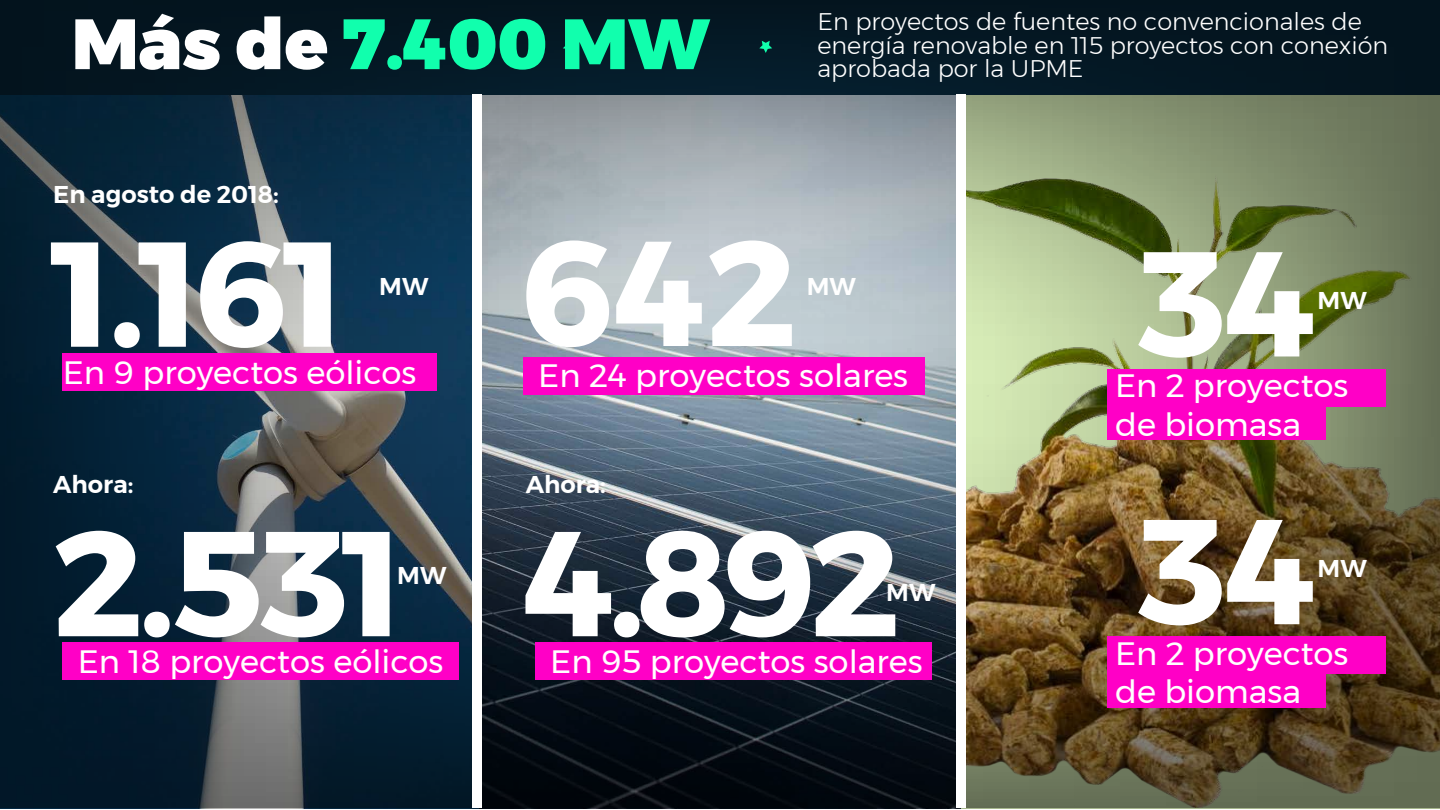
<style>
.page{position:relative;width:1440px;height:810px;background:#fff}
.page>*{position:absolute;margin:0;border:0;box-sizing:border-box;transform-origin:0 0}
.t1{font:700 148.8px "Montserrat";letter-spacing:-.03em;color:#fff}
.t2{font:900 71.1px "Montserrat";color:#11ffad}
.t3{font:32.25px/38.7px "Montserrat";color:#fff}
.t4{font:600 24.22px "Montserrat";color:#fff}
.t5{font:300 24px/23.2px "Montserrat";color:#fff}
.s1{color:#fff}
</style>
<div class="page">
<img style="left:0;top:0;width:1440px;height:808px">
<div style="left:472px;top:94px;width:10px;height:714px;background:#fff"></div>
<div style="left:956px;top:94px;width:10px;height:714px;background:#fff"></div>
<svg style="left:563px;top:41px;width:13px;height:12px"></svg>
<svg style="left:759px;top:41px;width:13px;height:12px"></svg>
<div style="left:523px;top:357px;width:402px;height:37px;background:#ff00c6"></div>
<div style="left:62px;top:353px;width:375px;height:38px;background:#ff00c6"></div>
<div style="left:1107px;top:369px;width:278px;height:37px;background:#ff00c6"></div>
<div style="left:1107px;top:403px;width:219px;height:37px;background:#ff00c6"></div>
<div style="left:1107px;top:637px;width:278px;height:37px;background:#ff00c6"></div>
<div style="left:1107px;top:670px;width:219px;height:38px;background:#ff00c6"></div>
<div style="left:62px;top:643px;width:397px;height:37px;background:#ff00c6"></div>
<div style="left:535px;top:643px;width:397px;height:37px;background:#ff00c6"></div>
<h2 class="t2" style="left:72px;top:-15px;width:640px"><span class="s1">Más de</span> 7.400 MW</h2>
<p class="t5" style="left:818px;top:10px;width:572px">En proyectos de fuentes no convencionales de energía renovable en 115 proyectos con conexión aprobada por la UPME</p>
<p class="t4" style="left:53px;top:175px;width:227px">En agosto de 2018:</p>
<h1 class="t1" style="left:53px;top:175px;width:294px">1.161</h1>
<p class="t4" style="left:379px;top:267px;width:51px">MW</p>
<h1 class="t1" style="left:523px;top:174px;width:276px">642</h1>
<p class="t4" style="left:807px;top:267px;width:51px">MW</p>
<p class="t3" style="left:63px;top:352px;width:355px">En 9 proyectos eólicos</p>
<p class="t3" style="left:538px;top:356px;width:371px">En 24 proyectos solares</p>
<h1 class="t1" style="left:1137px;top:184px;width:182px">34</h1>
<p class="t4" style="left:1318px;top:281px;width:51px">MW</p>
<p class="t3" style="left:1115px;top:366px;width:235px">En 2 proyectos de biomasa</p>
<p class="t4" style="left:53px;top:465px;width:82px">Ahora:</p>
<p class="t4" style="left:526px;top:465px;width:82px">Ahora:</p>
<h1 class="t1" style="left:53px;top:464px;width:353px">2.531</h1>
<p class="t4" style="left:397px;top:557px;width:51px">MW</p>
<h1 class="t1" style="left:526px;top:464px;width:376px">4.892</h1>
<p class="t4" style="left:886px;top:573px;width:51px">MW</p>
<h1 class="t1" style="left:1137px;top:452px;width:182px">34</h1>
<p class="t4" style="left:1318px;top:549px;width:51px">MW</p>
<p class="t3" style="left:78px;top:642px;width:367px">En 18 proyectos eólicos</p>
<p class="t3" style="left:550px;top:642px;width:374px">En 95 proyectos solares</p>
<p class="t3" style="left:1115px;top:634px;width:235px">En 2 proyectos de biomasa</p>
</div>
